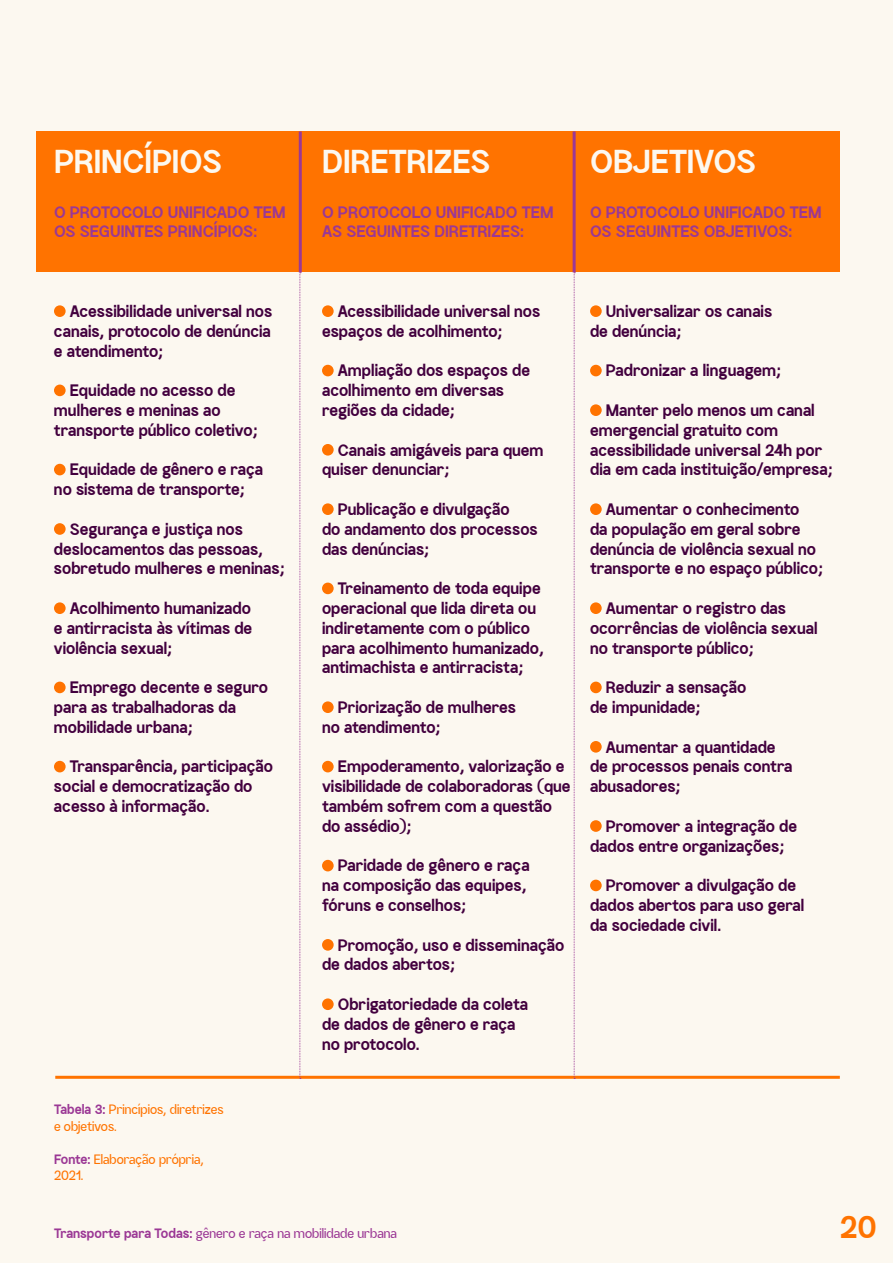
<style>
.page{position:relative;width:893px;height:1263px;background:#fcf8f0}
.page>*{position:absolute;margin:0;border:0;box-sizing:border-box;transform-origin:0 0}
.t1{font:800 33px "SK Greenland";letter-spacing:-.005em;color:#fcf8f0}
.t2{font:800 31.5px "SK Greenland";color:#ff7300}
.t3{font:800 16.5px/19.8px "SK Greenland";color:#42003e}
.t4{font:800 16.5px/19.8px "SK Greenland";color:#9b3895}
.t5{font:13.5px/16.5px "SK Greenland";color:#ff7300}
.t6{font:13.5px "SK Greenland";color:#9b3895}
.s1{font-weight:800;color:#9b3895}
.s2{font-weight:800}
</style>
<div class="page">
<div style="left:36px;top:131px;width:804px;height:141px;background:#ff7300"></div>
<div style="left:54px;top:305px;width:12px;height:12px;background:#ff7300;border-radius:50%"></div>
<div style="left:54px;top:385px;width:12px;height:11px;background:#ff7300;border-radius:50%"></div>
<div style="left:54px;top:464px;width:12px;height:11px;background:#ff7300;border-radius:50%"></div>
<div style="left:54px;top:523px;width:12px;height:12px;background:#ff7300;border-radius:50%"></div>
<div style="left:54px;top:602px;width:12px;height:12px;background:#ff7300;border-radius:50%"></div>
<div style="left:54px;top:682px;width:12px;height:11px;background:#ff7300;border-radius:50%"></div>
<div style="left:54px;top:761px;width:12px;height:11px;background:#ff7300;border-radius:50%"></div>
<div style="left:322px;top:305px;width:12px;height:12px;background:#ff7300;border-radius:50%"></div>
<div style="left:322px;top:365px;width:12px;height:11px;background:#ff7300;border-radius:50%"></div>
<div style="left:322px;top:444px;width:12px;height:12px;background:#ff7300;border-radius:50%"></div>
<div style="left:322px;top:503px;width:12px;height:12px;background:#ff7300;border-radius:50%"></div>
<div style="left:322px;top:583px;width:12px;height:11px;background:#ff7300;border-radius:50%"></div>
<div style="left:322px;top:701px;width:12px;height:12px;background:#ff7300;border-radius:50%"></div>
<div style="left:322px;top:761px;width:12px;height:11px;background:#ff7300;border-radius:50%"></div>
<div style="left:322px;top:860px;width:12px;height:11px;background:#ff7300;border-radius:50%"></div>
<div style="left:322px;top:939px;width:12px;height:12px;background:#ff7300;border-radius:50%"></div>
<div style="left:322px;top:998px;width:12px;height:12px;background:#ff7300;border-radius:50%"></div>
<div style="left:590px;top:305px;width:12px;height:12px;background:#ff7300;border-radius:50%"></div>
<div style="left:590px;top:365px;width:12px;height:11px;background:#ff7300;border-radius:50%"></div>
<div style="left:590px;top:404px;width:12px;height:12px;background:#ff7300;border-radius:50%"></div>
<div style="left:590px;top:503px;width:12px;height:12px;background:#ff7300;border-radius:50%"></div>
<div style="left:590px;top:602px;width:12px;height:12px;background:#ff7300;border-radius:50%"></div>
<div style="left:590px;top:682px;width:12px;height:11px;background:#ff7300;border-radius:50%"></div>
<div style="left:590px;top:741px;width:12px;height:12px;background:#ff7300;border-radius:50%"></div>
<div style="left:590px;top:820px;width:12px;height:12px;background:#ff7300;border-radius:50%"></div>
<div style="left:590px;top:880px;width:12px;height:11px;background:#ff7300;border-radius:50%"></div>
<hr style="left:55px;top:1076px;width:785px;height:3px;background:#ff7300">
<svg style="left:300px;top:272px;width:1px;height:807px"></svg>
<svg style="left:574px;top:272px;width:1px;height:807px"></svg>
<hr style="left:299px;top:131px;width:3px;height:141px;background:#9b3895">
<hr style="left:573px;top:131px;width:3px;height:141px;background:#9b3895">
<h1 class="t1" style="left:54px;top:141px;width:170px">PRINCÍPIOS</h1>
<p class="t4" style="left:54px;top:201px;width:233px">O PROTOCOLO UNIFICADO TEM<br>OS SEGUINTES PRINCÍPIOS:</p>
<h1 class="t1" style="left:322px;top:141px;width:170px">DIRETRIZES</h1>
<p class="t4" style="left:322px;top:201px;width:233px">O PROTOCOLO UNIFICADO TEM<br>AS SEGUINTES DIRETRIZES:</p>
<h1 class="t1" style="left:590px;top:141px;width:168px">OBJETIVOS</h1>
<p class="t4" style="left:590px;top:201px;width:233px">O PROTOCOLO UNIFICADO TEM<br>OS SEGUINTES OBJETIVOS:</p>
<p class="t3" style="left:54px;top:301px;width:220px;text-align:justify;text-indent:16px">Acessibilidade universal nos canais, protocolo de denúncia e atendimento;</p>
<p class="t3" style="left:54px;top:380px;width:205px;text-indent:16px">Equidade no acesso de mulheres e meninas ao transporte público coletivo;</p>
<p class="t3" style="left:54px;top:459px;width:211px;text-indent:16px">Equidade de gênero e raça no sistema de transporte;</p>
<p class="t3" style="left:54px;top:519px;width:232px;text-indent:16px">Segurança e justiça nos deslocamentos das pessoas, sobretudo mulheres e meninas;</p>
<p class="t3" style="left:54px;top:598px;width:200px;text-align:justify;text-indent:16px">Acolhimento humanizado e antirracista às vítimas de violência sexual;</p>
<p class="t3" style="left:54px;top:677px;width:216px;text-indent:16px">Emprego decente e seguro para as trabalhadoras da mobilidade urbana;</p>
<p class="t3" style="left:54px;top:756px;width:221px;text-indent:16px">Transparência, participação social e democratização do acesso à informação.</p>
<p class="t3" style="left:322px;top:301px;width:220px;text-indent:16px">Acessibilidade universal nos espaços de acolhimento;</p>
<p class="t3" style="left:322px;top:360px;width:210px;text-indent:16px">Ampliação dos espaços de acolhimento em diversas regiões da cidade;</p>
<p class="t3" style="left:322px;top:439px;width:223px;text-indent:16px">Canais amigáveis para quem quiser denunciar;</p>
<p class="t3" style="left:322px;top:499px;width:217px;text-indent:16px">Publicação e divulgação<br>do andamento dos processos das denúncias;</p>
<p class="t3" style="left:322px;top:578px;width:223px;text-indent:16px">Treinamento de toda equipe operacional que lida direta ou indiretamente com o público para acolhimento humanizado, antimachista e antirracista;</p>
<p class="t3" style="left:322px;top:697px;width:195px;text-indent:16px">Priorização de mulheres no atendimento;</p>
<p class="t3" style="left:322px;top:756px;width:250px;text-indent:16px">Empoderamento, valorização e visibilidade de colaboradoras (que também sofrem com a questão do assédio);</p>
<p class="t3" style="left:322px;top:855px;width:209px;text-indent:16px">Paridade de gênero e raça na composição das equipes, fóruns e conselhos;</p>
<p class="t3" style="left:322px;top:934px;width:244px;text-indent:16px">Promoção, uso e disseminação de dados abertos;</p>
<p class="t3" style="left:322px;top:994px;width:208px;text-indent:16px">Obrigatoriedade da coleta de dados de gênero e raça no protocolo.</p>
<p class="t3" style="left:590px;top:301px;width:184px;text-indent:16px">Universalizar os canais de denúncia;</p>
<p class="t3" style="left:606px;top:360px;width:177px">Padronizar a linguagem;</p>
<p class="t3" style="left:590px;top:400px;width:244px;text-indent:16px">Manter pelo menos um canal emergencial gratuito com acessibilidade universal 24h por dia em cada instituição/empresa;</p>
<p class="t3" style="left:590px;top:499px;width:234px;text-indent:16px">Aumentar o conhecimento<br>da população em geral sobre denúncia de violência sexual no transporte e no espaço público;</p>
<p class="t3" style="left:590px;top:598px;width:229px;text-indent:16px">Aumentar o registro das ocorrências de violência sexual no transporte público;</p>
<p class="t3" style="left:590px;top:677px;width:158px;text-indent:16px">Reduzir a sensação de impunidade;</p>
<p class="t3" style="left:590px;top:736px;width:204px;text-indent:16px">Aumentar a quantidade de processos penais contra abusadores;</p>
<p class="t3" style="left:590px;top:816px;width:208px;text-indent:16px">Promover a integração de dados entre organizações;</p>
<p class="t3" style="left:590px;top:875px;width:216px;text-indent:16px">Promover a divulgação de dados abertos para uso geral da sociedade civil.</p>
<p class="t5" style="left:54px;top:1102px;width:171px"><span class="s1">Tabela 3:</span> Princípios, diretrizes e objetivos.</p>
<p class="t5" style="left:54px;top:1151px;width:151px"><span class="s1">Fonte:</span> Elaboração própria,<br>2021.</p>
<p class="t6" style="left:54px;top:1226px;width:344px"><span class="s2">Transporte para Todas:</span> gênero e raça na mobilidade urbana</p>
<h2 class="t2" style="left:840px;top:1207px;width:38px">20</h2>
</div>
